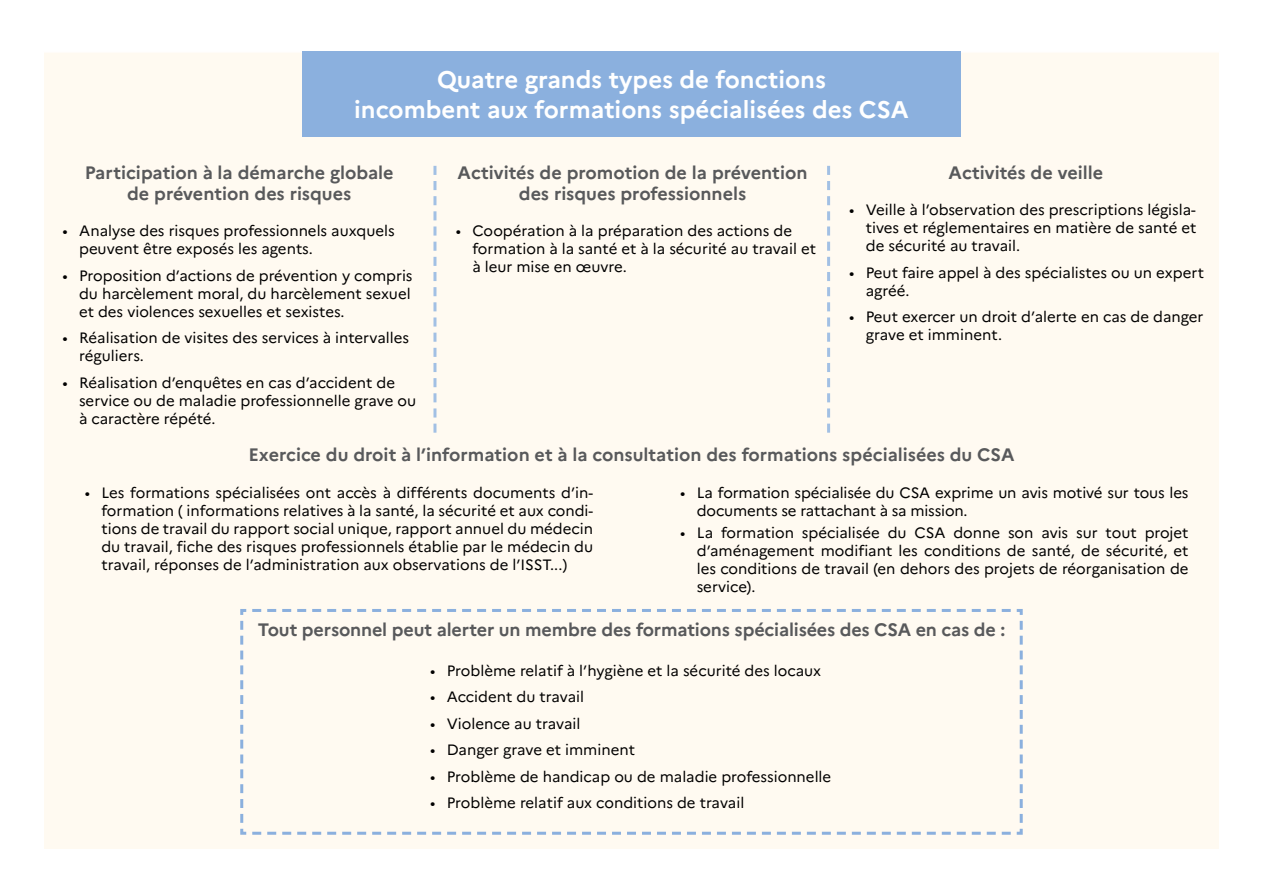
<style>
.page{position:relative;width:1263px;height:893px;background:#fff}
.page>*{position:absolute;margin:0;border:0;box-sizing:border-box;transform-origin:0 0}
.t1{font:700 24px/30px "Marianne";color:#fff;text-align:center}
.t2{font:700 18px/21px "Marianne";color:#58595b;text-align:center}
.t3{font:15px/18px "Marianne";color:#000}
</style>
<div class="page">
<div style="left:43px;top:51px;width:1177px;height:799px;background:#fffaf1;border:2px solid #fff"></div>
<svg style="left:433px;top:166px;width:3px;height:267px"></svg>
<svg style="left:827px;top:166px;width:3px;height:267px"></svg>
<div style="left:302px;top:51px;width:658px;height:85px;background:#8bb0de"></div>
<svg style="left:240px;top:609px;width:783px;height:226px"></svg>
<h1 class="t1" style="left:354px;top:64px;width:556px">Quatre grands types de fonctions<br>incombent aux formations spécialisées des CSA</h1>
<p class="t2" style="left:85px;top:162px;width:310px">Participation à la démarche globale de prévention des risques</p>
<p class="t3" style="left:79px;top:222px;width:317px;text-indent:-17px">• Analyse des risques professionnels auxquels peuvent être exposés les agents.</p>
<p class="t3" style="left:79px;top:266px;width:335px;text-indent:-17px">• Proposition d’actions de prévention y compris du harcèlement moral, du harcèlement sexuel et des violences sexuelles et sexistes.</p>
<p class="t3" style="left:79px;top:329px;width:331px;text-indent:-17px">• Réalisation de visites des services à intervalles réguliers.</p>
<p class="t3" style="left:79px;top:373px;width:339px;text-indent:-17px">• Réalisation d’enquêtes en cas d’accident de service ou de maladie professionnelle grave ou à caractère répété.</p>
<p class="t2" style="left:458px;top:162px;width:351px">Activités de promotion de la prévention des risques professionnels</p>
<p class="t3" style="left:472px;top:222px;width:345px;text-indent:-16px">• Coopération à la préparation des actions de formation à la santé et à la sécurité au travail et à leur mise en œuvre.</p>
<p class="t2" style="left:948px;top:162px;width:156px">Activités de veille</p>
<p class="t3" style="left:866px;top:201px;width:332px;text-align:justify;text-indent:-16px">• Veille à l’observation des prescriptions législa&shy;tives et réglementaires en matière de santé et de sécurité au travail.</p>
<p class="t3" style="left:866px;top:263px;width:340px;text-indent:-16px">• Peut faire appel à des spécialistes ou un expert agréé.</p>
<p class="t3" style="left:866px;top:308px;width:339px;text-indent:-16px">• Peut exercer un droit d’alerte en cas de danger grave et imminent.</p>
<p class="t2" style="left:248px;top:444px;width:768px">Exercice du droit à l’information et à la consultation des formations spécialisées du CSA</p>
<p class="t3" style="left:101px;top:483px;width:493px;text-align:justify;text-indent:-16px">• Les formations spécialisées ont accès à différents documents d’in&shy;formation ( informations relatives à la santé, la sécurité et aux condi&shy;tions de travail du rapport social unique, rapport annuel du médecin du travail, fiche des risques professionnels établie par le médecin du travail, réponses de l’administration aux observations de l’ISST...)</p>
<p class="t3" style="left:697px;top:483px;width:493px;text-indent:-16px">• La formation spécialisée du CSA exprime un avis motivé sur tous les documents se rattachant à sa mission.</p>
<p class="t3" style="left:697px;top:524px;width:493px;text-align:justify;text-indent:-16px">• La formation spécialisée du CSA donne son avis sur tout projet d’aménagement modifiant les conditions de santé, de sécurité, et les conditions de travail (en dehors des projets de réorganisation de service).</p>
<p class="t2" style="left:258px;top:619px;width:749px">Tout personnel peut alerter un membre des formations spécialisées des CSA en cas de :</p>
<p class="t3" style="left:430px;top:661px;width:392px">• Problème relatif à l’hygiène et la sécurité des locaux</p>
<p class="t3" style="left:430px;top:688px;width:155px">• Accident du travail</p>
<p class="t3" style="left:430px;top:714px;width:152px">• Violence au travail</p>
<p class="t3" style="left:430px;top:741px;width:206px">• Danger grave et imminent</p>
<p class="t3" style="left:430px;top:767px;width:403px">• Problème de handicap ou de maladie professionnelle</p>
<p class="t3" style="left:430px;top:794px;width:316px">• Problème relatif aux conditions de travail</p>
</div>
